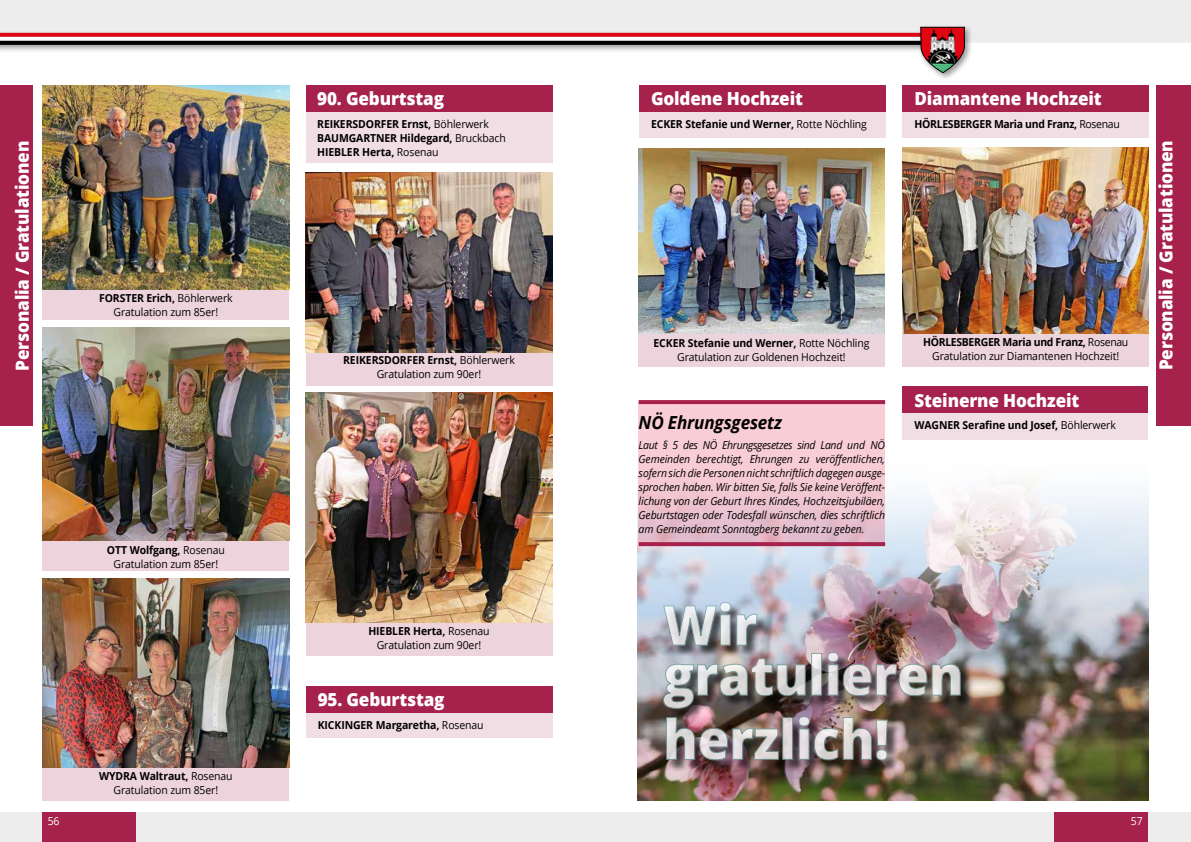
<style>
.page{position:relative;width:1191px;height:842px;background:#fff}
.page>*{position:absolute;margin:0;border:0;box-sizing:border-box;transform-origin:0 0}
.t1{font:800 18px "Open Sans";letter-spacing:-.01em;color:#fff;scale:.95 1}
.t2{font:italic 700 18px "Open Sans";letter-spacing:-.01em;color:#000;scale:.95 1}
.t3{font:11px/14px "Open Sans";letter-spacing:-.01em;color:#000;text-align:center;scale:.95 1}
.t4{font:italic 11px/14px "Open Sans";letter-spacing:-.01em;color:#000;text-align:justify;scale:.95 1}
.t5{font:700 11px/14px "Open Sans";letter-spacing:-.01em;color:#000;scale:.95 1}
.t6{font:700 11px "Open Sans";letter-spacing:-.03em;color:#000;scale:.95 1}
.t7{font:11px "Open Sans";color:#fff;scale:.95 1}
.s1{font-weight:400}
.s2{font-weight:700}
</style>
<div class="page">
<div style="left:43px;top:286px;width:246px;height:33px;background:#edd3db"></div>
<div style="left:43px;top:767px;width:246px;height:33px;background:#edd3db"></div>
<div style="left:306px;top:85px;width:246px;height:27px;background:#a6214b"></div>
<div style="left:306px;top:112px;width:246px;height:51px;background:#f1dde4"></div>
<div style="left:306px;top:352px;width:246px;height:33px;background:#edd3db"></div>
<div style="left:306px;top:622px;width:246px;height:33px;background:#edd3db"></div>
<div style="left:43px;top:538px;width:246px;height:33px;background:#edd3db"></div>
<div style="left:306px;top:686px;width:247px;height:26px;background:#a6214b"></div>
<div style="left:306px;top:712px;width:247px;height:26px;background:#f1dde4"></div>
<img style="left:637px;top:622px;width:511px;height:178px">
<div style="left:638px;top:112px;width:247px;height:26px;background:#f1dde4"></div>
<div style="left:638px;top:85px;width:247px;height:27px;background:#a6214b"></div>
<div style="left:665px;top:604px;width:308px;height:169px;background:#000;opacity:.75"></div>
<img style="left:665px;top:716px;width:223px;height:45px">
<img style="left:662px;top:622px;width:299px;height:87px">
<div style="left:902px;top:333px;width:247px;height:34px;background:#edd3db"></div>
<div style="left:902px;top:112px;width:246px;height:26px;background:#f1dde4"></div>
<div style="left:902px;top:85px;width:246px;height:27px;background:#a6214b"></div>
<svg style="left:637px;top:417px;width:512px;height:205px"></svg>
<div style="left:638px;top:402px;width:247px;height:141px;background:linear-gradient(to bottom,#ffd1d8,#e5bdcc)"></div>
<svg style="left:638px;top:400px;width:247px;height:4px"></svg>
<svg style="left:638px;top:542px;width:247px;height:4px"></svg>
<div style="left:902px;top:413px;width:245px;height:26px;background:#f1dde4"></div>
<div style="left:902px;top:386px;width:245px;height:27px;background:#a6214b"></div>
<img style="left:43px;top:85px;width:246px;height:205px">
<img style="left:43px;top:579px;width:246px;height:188px">
<img style="left:306px;top:173px;width:246px;height:179px">
<img style="left:306px;top:393px;width:246px;height:229px">
<img style="left:43px;top:327px;width:246px;height:214px">
<div style="left:638px;top:333px;width:247px;height:34px;background:#edd3db"></div>
<img style="left:638px;top:148px;width:247px;height:185px">
<img style="left:902px;top:148px;width:246px;height:186px">
<div style="left:0;top:812px;width:1191px;height:30px;background:#ededed"></div>
<div style="left:0;top:0;width:1191px;height:43px;background:#ededed"></div>
<div style="left:0;top:30px;width:950px;height:15px;background:#000;opacity:.48"></div>
<hr style="left:0;top:33px;width:942px;height:4px;background:#e30613">
<div style="left:0;top:34px;width:950px;height:15px;background:#000;opacity:.48"></div>
<hr style="left:0;top:37px;width:942px;height:4px;background:#fff">
<div style="left:0;top:38px;width:950px;height:15px;background:#000;opacity:.4"></div>
<svg style="left:0;top:41px;width:917px;height:4px;background:#050505"></svg>
<div style="left:917px;top:24px;width:56px;height:57px;background:#000;opacity:.4"></div>
<svg style="left:919px;top:26px;width:46px;height:48px;background:#a36162"></svg>
<div style="left:0;top:85px;width:33px;height:341px;background:#a6214b"></div>
<div style="left:42px;top:812px;width:94px;height:30px;background:#a6214b"></div>
<div style="left:1156px;top:85px;width:35px;height:340px;background:#a6214b"></div>
<div style="left:1054px;top:812px;width:94px;height:30px;background:#a6214b"></div>
<h1 class="t1" style="left:651px;top:85px;width:161px">Goldene Hochzeit</h1>
<p class="t5" style="left:651px;top:117px;width:229px">ECKER Stefanie und Werner, <span class="s1">Rotte Nöchling</span></p>
<h1 class="t1" style="left:914px;top:85px;width:198px">Diamantene Hochzeit</h1>
<p class="t6" style="left:914px;top:116px;width:217px">HÖRLESBERGER Maria und Franz, <span class="s1">Rosenau</span></p>
<h1 class="t1" style="left:317px;top:85px;width:135px">90. Geburtstag</h1>
<p class="t5" style="left:317px;top:117px;width:200px">REIKERSDORFER Ernst, <span class="s1">Böhlerwerk<br></span>BAUMGARTNER Hildegard, <span class="s1">Bruckbach<br></span>HIEBLER Herta, <span class="s1">Rosenau</span></p>
<h1 class="t1" style="left:9px;top:371px;width:244px;rotate:-90deg">Personalia / Gratulationen</h1>
<h1 class="t1" style="left:1152px;top:370px;width:244px;rotate:-90deg">Personalia / Gratulationen</h1>
<p class="t3" style="left:99px;top:291px;width:142px"><span class="s2">FORSTER Erich,</span> Böhlerwerk<br>Gratulation zum 85er!</p>
<p class="t3" style="left:923px;top:335px;width:217px"><span class="s2">HÖRLESBERGER Maria und Franz,</span> Rosenau<br>Gratulation zur Diamantenen Hochzeit!</p>
<p class="t3" style="left:653px;top:335px;width:229px"><span class="s2">ECKER Stefanie und Werner,</span> Rotte Nöchling<br>Gratulation zur Goldenen Hochzeit!</p>
<p class="t3" style="left:343px;top:353px;width:182px"><span class="s2">REIKERSDORFER Ernst,</span> Böhlerwerk<br>Gratulation zum 90er!</p>
<p class="t3" style="left:107px;top:542px;width:126px"><span class="s2">OTT Wolfgang,</span> Rosenau<br>Gratulation zum 85er!</p>
<p class="t3" style="left:99px;top:768px;width:142px"><span class="s2">WYDRA Waltraut,</span> Rosenau<br>Gratulation zum 85er!</p>
<p class="t3" style="left:368px;top:623px;width:129px"><span class="s2">HIEBLER Herta,</span> Rosenau<br>Gratulation zum 90er!</p>
<h1 class="t1" style="left:318px;top:686px;width:135px">95. Geburtstag</h1>
<p class="t5" style="left:318px;top:717px;width:176px">KICKINGER Margaretha, <span class="s1">Rosenau</span></p>
<h1 class="t2" style="left:638px;top:410px;width:152px">NÖ Ehrungsgesetz</h1>
<p class="t4" style="left:638px;top:437px;width:261px">Laut § 5 des NÖ Ehrungsgesetzes sind Land und NÖ Gemeinden berechtigt, Ehrungen zu veröffentlichen, sofern sich die Personen nicht schriftlich dagegen ausge&shy;sprochen haben. Wir bitten Sie, falls Sie keine Veröffent&shy;lichung von der Geburt Ihres Kindes, Hochzeitsjubiläen, Geburtstagen oder Todesfall wünschen, dies schriftlich am Gemeindeamt Sonntagberg bekannt zu geben.</p>
<h1 class="t1" style="left:914px;top:386px;width:175px">Steinerne Hochzeit</h1>
<p class="t5" style="left:914px;top:418px;width:213px">WAGNER Serafine und Josef, <span class="s1">Böhlerwerk</span></p>
<p class="t7" style="left:48px;top:813px;width:14px">56</p>
<p class="t7" style="left:1131px;top:813px;width:14px">57</p>
</div>
